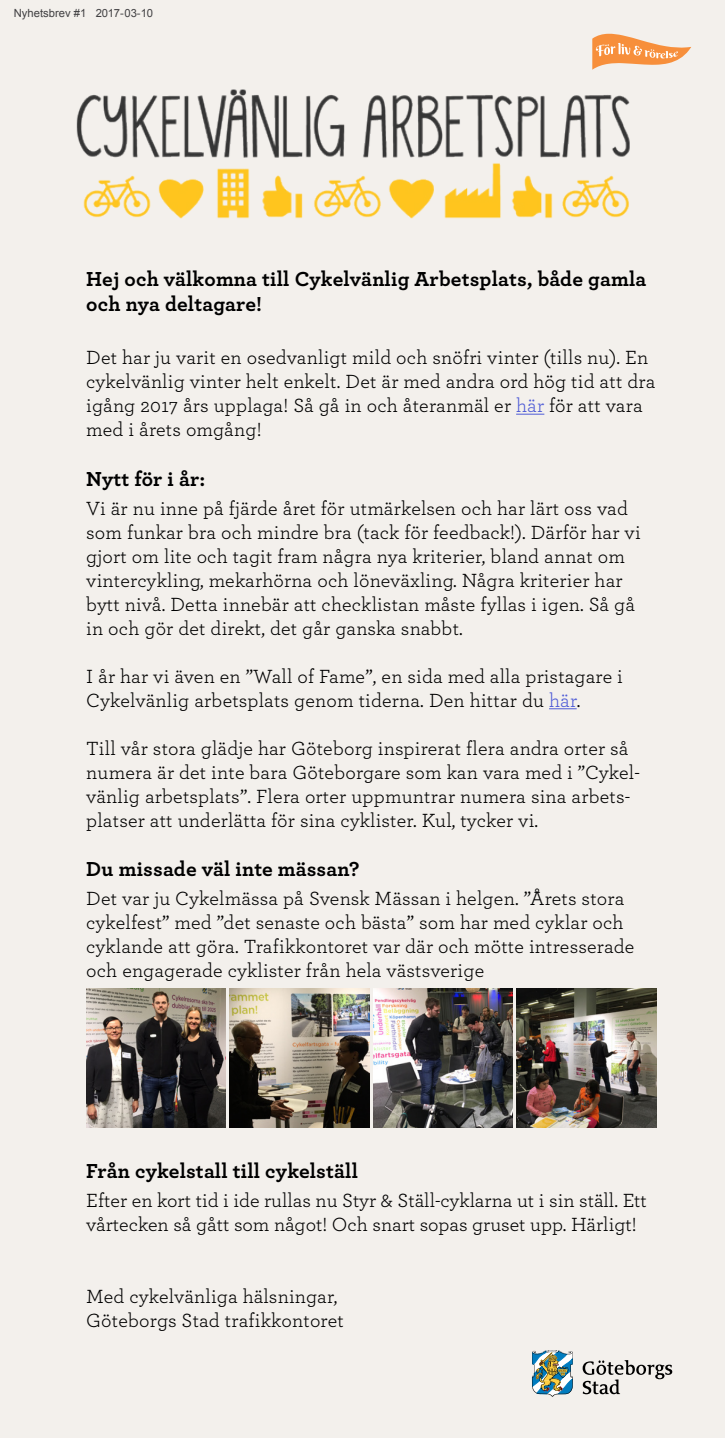
<style>
.page{position:relative;width:725px;height:1438px;background:#f3f0ec}
.page>*{position:absolute;margin:0;border:0;box-sizing:border-box;transform-origin:0 0}
.t1{font:700 21.25px/25.5px "Archer";letter-spacing:.01em;color:#000}
.t2{font:20px/24px "Archer";letter-spacing:.01em;color:#000}
.t3{font:11.25px "Arial";color:#414042}
.s1{color:#4f5cd6}
</style>
<div class="page">
<svg style="left:516px;top:414px;width:28px;height:1px"></svg>
<svg style="left:549px;top:708px;width:28px;height:1px"></svg>
<img style="left:76px;top:89px;width:554px;height:130px">
<svg style="left:532px;top:1350px;width:41px;height:46px;background:#87a39d"></svg>
<svg style="left:583px;top:1360px;width:89px;height:34px"></svg>
<svg style="left:592px;top:34px;width:99px;height:36px"></svg>
<img style="left:86px;top:989px;width:140px;height:138px">
<img style="left:230px;top:989px;width:139px;height:138px">
<img style="left:373px;top:989px;width:140px;height:138px">
<img style="left:517px;top:989px;width:139px;height:138px">
<p class="t3" style="left:14px;top:6px;width:141px">Nyhetsbrev #1 2017-03-10</p>
<p class="t1" style="left:86px;top:265px;width:561px">Hej och välkomna till Cykelvänlig Arbetsplats, både gamla och nya deltagare!</p>
<p class="t2" style="left:86px;top:345px;width:571px">Det har ju varit en osedvanligt mild och snöfri vinter (tills nu). En cykelvänlig vinter helt enkelt. Det är med andra ord hög tid att dra igång 2017 års upplaga! Så gå in och återanmäl er <span class="s1">här</span> för att vara med i årets omgång!</p>
<p class="t1" style="left:86px;top:465px;width:121px">Nytt för i år:</p>
<p class="t2" style="left:86px;top:495px;width:556px">Vi är nu inne på fjärde året för utmärkelsen och har lärt oss vad som funkar bra och mindre bra (tack för feedback!). Därför har vi gjort om lite och tagit fram några nya kriterier, bland annat om vintercykling, mekarhörna och löneväxling. Några kriterier har bytt nivå. Detta innebär att checklistan måste fyllas i igen. Så gå in och gör det direkt, det går ganska snabbt.</p>
<p class="t2" style="left:86px;top:663px;width:538px">I år har vi även en ”Wall of Fame”, en sida med alla pristagare i<br>Cykelvänlig arbetsplats genom tiderna. Den hittar du <span class="s1">här</span>.</p>
<p class="t2" style="left:86px;top:735px;width:555px">Till vår stora glädje har Göteborg inspirerat flera andra orter så numera är det inte bara Göteborgare som kan vara med i ”Cykel&shy;vänlig arbetsplats”. Flera orter uppmuntrar numera sina arbets&shy;platser att underlätta för sina cyklister. Kul, tycker vi.</p>
<p class="t1" style="left:86px;top:856px;width:275px">Du missade väl inte mässan?</p>
<p class="t2" style="left:86px;top:886px;width:550px">Det var ju Cykelmässa på Svensk Mässan i helgen. ”Årets stora cykelfest” med ”det senaste och bästa” som har med cyklar och cyklande att göra. Trafikkontoret var där och mötte intresserade och engagerade cyklister från hela västsverige</p>
<p class="t1" style="left:86px;top:1158px;width:273px">Från cykelstall till cykelställ</p>
<p class="t2" style="left:86px;top:1188px;width:562px">Efter en kort tid i ide rullas nu Styr &amp; Ställ-cyklarna ut i sin ställ. Ett vårtecken så gått som något! Och snart sopas gruset upp. Härligt!</p>
<p class="t2" style="left:86px;top:1284px;width:259px">Med cykelvänliga hälsningar,<br>Göteborgs Stad trafikkontoret</p>
</div>
